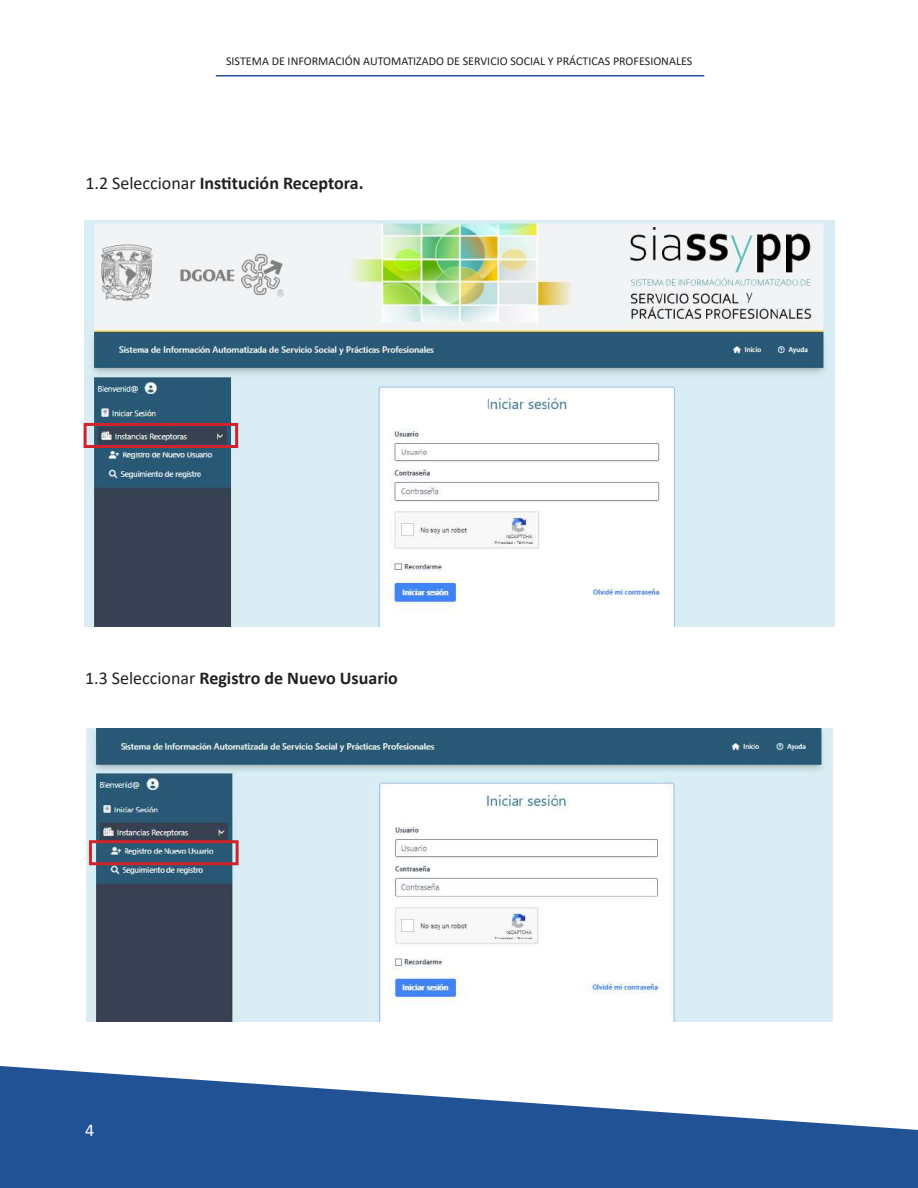
<style>
.page{position:relative;width:918px;height:1188px;background:#fff}
.page>*{position:absolute;margin:0;border:0;box-sizing:border-box;transform-origin:0 0}
.t1{font:700 18px "Calibri";color:#231f20}
.t2{font:18px "Calibri";color:#fff}
.t3{font:12px "Calibri";color:#231f20}
.s1{font-weight:400}
</style>
<div class="page">
<svg style="left:0;top:1066px;width:918px;height:122px;fill:#205295"></svg>
<hr style="left:216px;top:75px;width:488px;height:2px;background:#205295">
<img style="left:84px;top:221px;width:751px;height:406px">
<div style="left:84px;top:423px;width:154px;height:25px;border:3px solid #d1232a"></div>
<img style="left:86px;top:729px;width:746px;height:293px">
<div style="left:89px;top:840px;width:150px;height:25px;border:3px solid #d1232a"></div>
<p class="t3" style="left:226px;top:52px;width:468px">SISTEMA DE INFORMACIÓN AUTOMATIZADO DE SERVICIO SOCIAL Y PRÁCTICAS PROFESIONALES</p>
<h1 class="t1" style="left:85px;top:170px;width:280px"><span class="s1">1.2 Seleccionar</span> Institución Receptora.</h1>
<h1 class="t1" style="left:85px;top:666px;width:314px"><span class="s1">1.3 Seleccionar</span> Registro de Nuevo Usuario</h1>
<h1 class="t2" style="left:85px;top:1117px;width:11px">4</h1>
</div>
